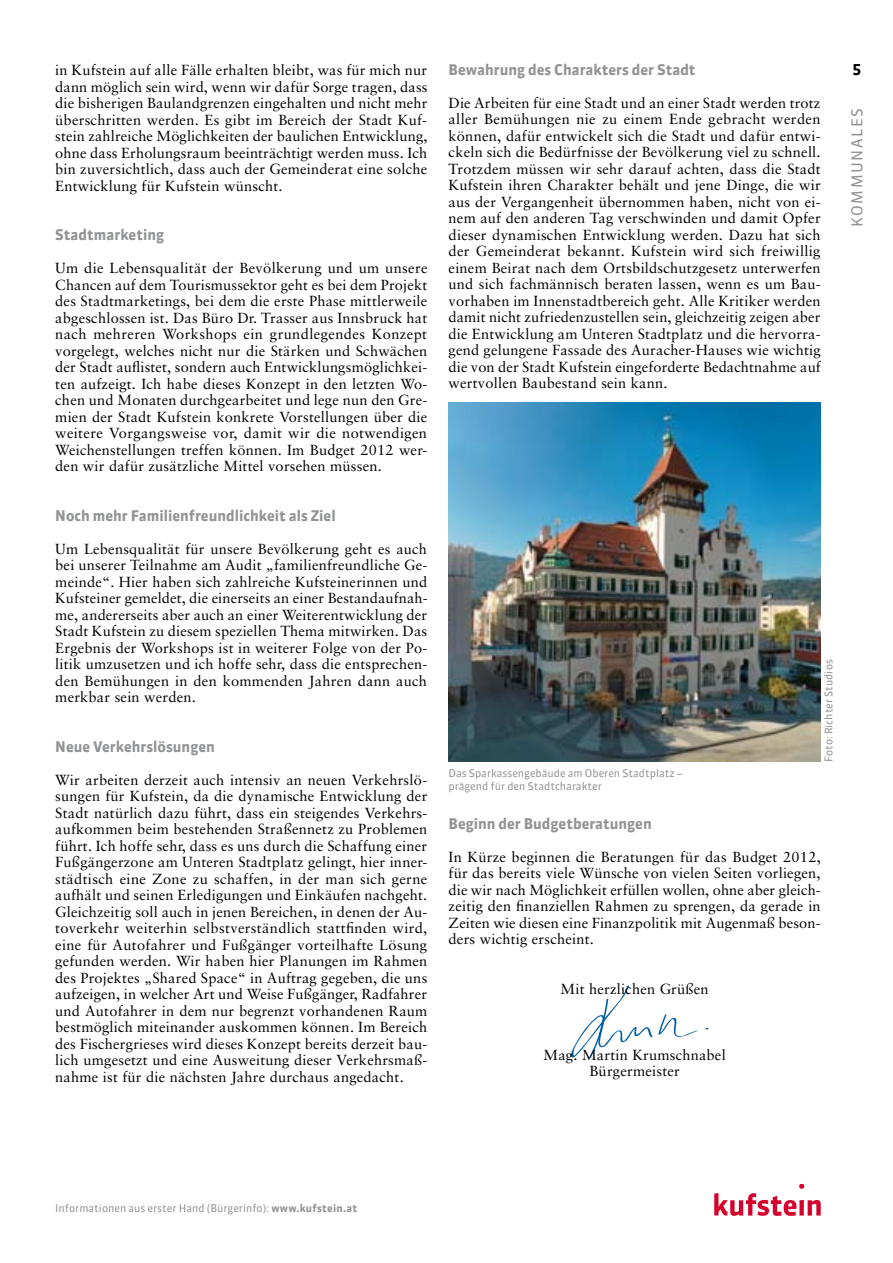
<style>
.page{position:relative;width:893px;height:1263px;background:#fff}
.page>*{position:absolute;margin:0;border:0;box-sizing:border-box;transform-origin:0 0}
.t1{font:15px "Sanuk LF";letter-spacing:.1em;color:#929395}
.t2{font:700 15px "Sanuk LF";color:#000}
.t3{font:14.7px/16.5px "Sabon";letter-spacing:.015em;color:#000;text-align:justify}
.t4{font:700 14.7px "Sanuk";color:#929395}
.t5{font:10.5px/12.6px "Sanuk LF";color:#929395}
.t6{font:10.5px "Sanuk";color:#929395}
.s1{font-family:"Sanuk LF";font-weight:700}
</style>
<div class="page">
<svg style="left:714px;top:1184px;width:107px;height:32px"></svg>
<svg style="left:571px;top:985px;width:127px;height:73px"></svg>
<img style="left:449px;top:402px;width:372px;height:360px">
<p class="t3" style="left:55px;top:62px;width:374px">in Kufstein auf alle Fälle erhalten bleibt, was für mich nur dann möglich sein wird, wenn wir dafür Sorge tragen, dass die bisherigen Baulandgrenzen eingehalten und nicht mehr überschritten werden. Es gibt im Bereich der Stadt Kuf&shy;stein zahlreiche Möglichkeiten der baulichen Entwicklung, ohne dass Erholungsraum beeinträchtigt werden muss. Ich bin zuversichtlich, dass auch der Gemeinderat eine solche Entwicklung für Kufstein wünscht.</p>
<p class="t4" style="left:55px;top:226px;width:110px">Stadtmarketing</p>
<p class="t3" style="left:55px;top:260px;width:374px">Um die Lebensqualität der Bevölkerung und um unsere Chancen auf dem Tourismussektor geht es bei dem Projekt des Stadtmarketings, bei dem die erste Phase mittlerweile abgeschlossen ist. Das Büro Dr. Trasser aus Innsbruck hat nach mehreren Workshops ein grundlegendes Konzept vorgelegt, welches nicht nur die Stärken und Schwächen der Stadt auflistet, sondern auch Entwicklungsmöglichkei&shy;ten aufzeigt. Ich habe dieses Konzept in den letzten Wo&shy;chen und Monaten durchgearbeitet und lege nun den Gre&shy;mien der Stadt Kufstein konkrete Vorstellungen über die weitere Vorgangsweise vor, damit wir die notwendigen Weichenstellungen treffen können. Im Budget 2012 wer&shy;den wir dafür zusätzliche Mittel vorsehen müssen.</p>
<p class="t4" style="left:55px;top:506px;width:282px">Noch mehr Familienfreundlichkeit als Ziel</p>
<p class="t3" style="left:55px;top:540px;width:374px">Um Lebensqualität für unsere Bevölkerung geht es auch bei unserer Teilnahme am Audit „familienfreundliche Ge&shy;meinde“. Hier haben sich zahlreiche Kufsteinerinnen und Kufsteiner gemeldet, die einerseits an einer Bestandaufnah&shy;me, andererseits aber auch an einer Weiterentwicklung der Stadt Kufstein zu diesem speziellen Thema mitwirken. Das Ergebnis der Workshops ist in weiterer Folge von der Po&shy;litik umzusetzen und ich hoffe sehr, dass die entsprechen&shy;den Bemühungen in den kommenden Jahren dann auch merkbar sein werden.</p>
<p class="t4" style="left:55px;top:737px;width:161px">Neue Verkehrslösungen</p>
<p class="t3" style="left:55px;top:771px;width:374px">Wir arbeiten derzeit auch intensiv an neuen Verkehrslö&shy;sungen für Kufstein, da die dynamische Entwicklung der Stadt natürlich dazu führt, dass ein steigendes Verkehrs&shy;aufkommen beim bestehenden Straßennetz zu Problemen führt. Ich hoffe sehr, dass es uns durch die Schaffung einer Fußgängerzone am Unteren Stadtplatz gelingt, hier inner&shy;städtisch eine Zone zu schaffen, in der man sich gerne aufhält und seinen Erledigungen und Einkäufen nachgeht.<br>Gleichzeitig soll auch in jenen Bereichen, in denen der Au&shy;toverkehr weiterhin selbstverständlich stattfinden wird, eine für Autofahrer und Fußgänger vorteilhafte Lösung gefunden werden. Wir haben hier Planungen im Rahmen des Projektes „Shared Space“ in Auftrag gegeben, die uns aufzeigen, in welcher Art und Weise Fußgänger, Radfahrer und Autofahrer in dem nur begrenzt vorhandenen Raum bestmöglich miteinander auskommen können. Im Bereich des Fischergrieses wird dieses Konzept bereits derzeit bau&shy;lich umgesetzt und eine Ausweitung dieser Verkehrsmaß&shy;nahme ist für die nächsten Jahre durchaus angedacht.</p>
<p class="t4" style="left:449px;top:61px;width:249px">Bewahrung des Charakters der Stadt</p>
<p class="t3" style="left:449px;top:94px;width:374px">Die Arbeiten für eine Stadt und an einer Stadt werden trotz aller Bemühungen nie zu einem Ende gebracht werden können, dafür entwickelt sich die Stadt und dafür entwi&shy;ckeln sich die Bedürfnisse der Bevölkerung viel zu schnell.<br>Trotzdem müssen wir sehr darauf achten, dass die Stadt Kufstein ihren Charakter behält und jene Dinge, die wir aus der Vergangenheit übernommen haben, nicht von ei&shy;nem auf den anderen Tag verschwinden und damit Opfer dieser dynamischen Entwicklung werden. Dazu hat sich der Gemeinderat bekannt. Kufstein wird sich freiwillig einem Beirat nach dem Ortsbildschutzgesetz unterwerfen und sich fachmännisch beraten lassen, wenn es um Bau&shy;vorhaben im Innenstadtbereich geht. Alle Kritiker werden damit nicht zufriedenzustellen sein, gleichzeitig zeigen aber die Entwicklung am Unteren Stadtplatz und die hervorra&shy;gend gelungene Fassade des Auracher-Hauses wie wichtig die von der Stadt Kufstein eingeforderte Bedachtnahme auf wertvollen Baubestand sein kann.</p>
<p class="t2" style="left:852px;top:61px;width:10px">5</p>
<p class="t1" style="left:848px;top:227px;width:120px;rotate:-90deg">KOMMUNALES</p>
<p class="t5" style="left:449px;top:767px;width:235px">Das Sparkassengebäude am Oberen Stadtplatz – prägend für den Stadtcharakter</p>
<p class="t5" style="left:822px;top:762px;width:104px;rotate:-90deg">Foto: Richter Studios</p>
<p class="t4" style="left:449px;top:814px;width:205px">Beginn der Budgetberatungen</p>
<p class="t3" style="left:449px;top:848px;width:374px">In Kürze beginnen die Beratungen für das Budget 2012, für das bereits viele Wünsche von vielen Seiten vorliegen, die wir nach Möglichkeit erfüllen wollen, ohne aber gleich&shy;zeitig den finanziellen Rahmen zu sprengen, da gerade in Zeiten wie diesen eine Finanzpolitik mit Augenmaß beson&shy;ders wichtig erscheint.</p>
<p class="t3" style="left:560px;top:980px;width:150px">Mit herzlichen Grüßen</p>
<p class="t3" style="left:544px;top:1046px;width:184px;text-align:center">Mag. Martin Krumschnabel<br>Bürgermeister</p>
<p class="t6" style="left:55px;top:1202px;width:303px">Informationen aus erster Hand (Bürgerinfo): <span class="s1">www.kufstein.at</span></p>
</div>
